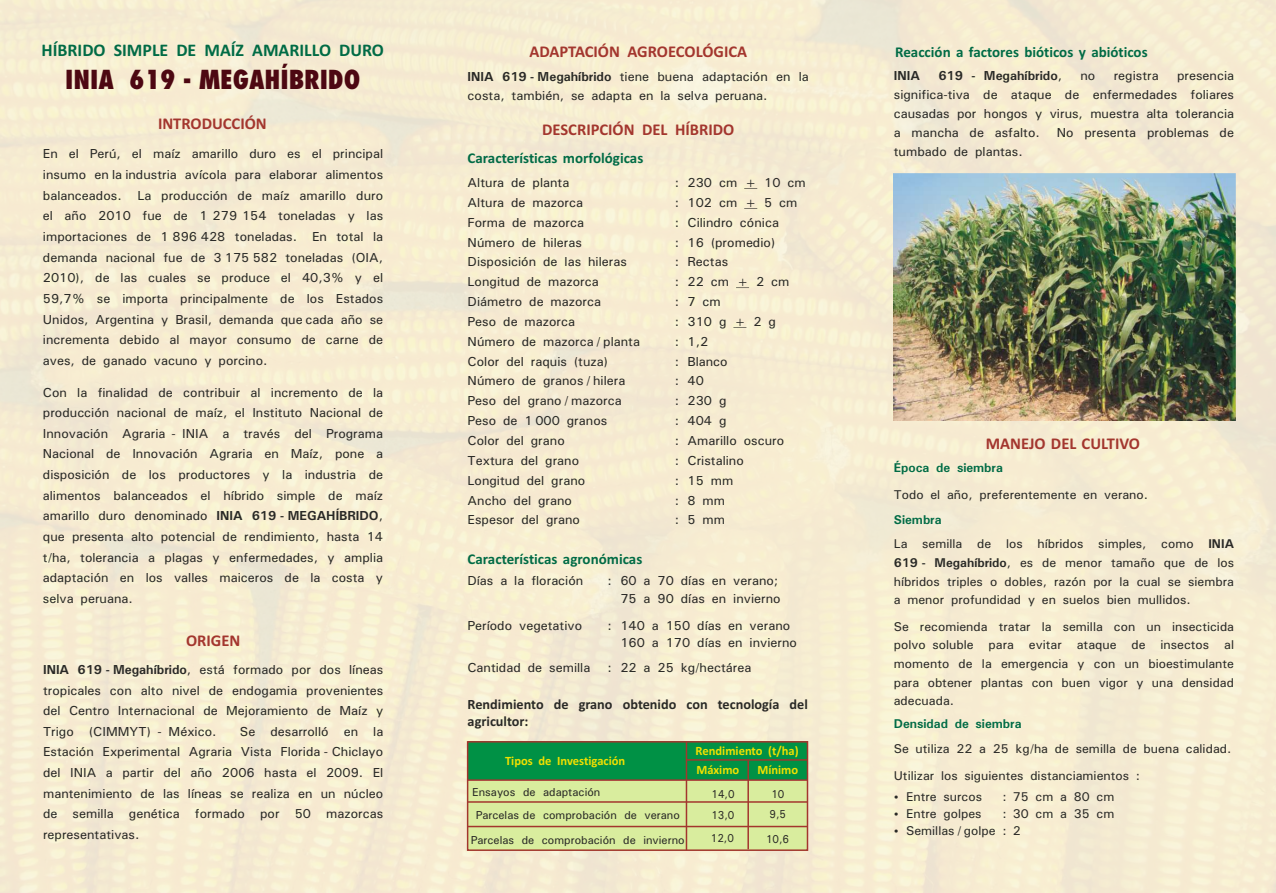
<style>
.page{position:relative;width:1276px;height:893px;background:#fff}
.page>*{position:absolute;margin:0;border:0;box-sizing:border-box;transform-origin:0 0}
.t1{font:25.5px "Fujiyama Extra Bold";color:#4d0812}
.t2{font:700 17.85px "Calibri";color:#006b45}
.t3{font:700 16.5px "Calibri";color:#a3362e}
.t4{font:700 15px "Calibri";color:#006b45}
.t5{font:700 14.25px/17.4px "Calibri";color:#292926}
.t6{font:500 13.05px/20.7px "Univers";color:#292926;text-align:justify}
.t7{font:500 13.05px "Univers";color:#292926}
.t8{font:500 12.75px/18.6px "Univers";color:#292926;text-align:justify}
.t9{font:700 12.75px/18.8px "Calibri";color:#f2e000;text-align:right}
.t10{font:500 12.75px "Univers";color:#006b45}
.t11{font:500 11.55px/23.4px "Univers";color:#292926}
.t12{font:500 11.55px/21px "Univers";color:#292926;scale:.9 1}
.s1{font-style:inherit}
</style>
<div class="page">
<img style="left:0;top:0;width:1276px;height:893px">
<svg style="left:744px;top:188px;width:13px;height:1px"></svg>
<svg style="left:744px;top:208px;width:13px;height:1px"></svg>
<svg style="left:736px;top:287px;width:13px;height:1px"></svg>
<svg style="left:733px;top:327px;width:13px;height:1px"></svg>
<svg style="left:466px;top:740px;width:343px;height:112px;background:#90c47c"></svg>
<div style="left:467px;top:741px;width:341px;height:110px;border:2px solid #a3362e"></div>
<img style="left:894px;top:174px;width:341px;height:246px">
<h2 class="t2" style="left:41px;top:43px;width:344px">HÍBRIDO SIMPLE DE MAÍZ AMARILLO DURO</h2>
<h1 class="t1" style="left:65px;top:64px;width:296px">INIA 619 - MEGAHÍBRIDO</h1>
<p class="t3" style="left:158px;top:117px;width:110px">INTRODUCCIÓN</p>
<p class="t6" style="left:43px;top:145px;width:342px">En el Perú, el maíz amarillo duro es el principal insumo en la industria avícola para elaborar alimentos balanceados. La producción de maíz amarillo duro el año 2010 fue de 1 279 154 toneladas y las importaciones de 1 896 428 toneladas. En total la demanda nacional fue de 3 175 582 toneladas (OIA, 2010), de las cuales se produce el 40,3% y el 59,7% se importa principalmente de los Estados Unidos, Argentina y Brasil, demanda que cada año se incrementa debido al mayor consumo de carne de aves, de ganado vacuno y porcino.</p>
<p class="t6" style="left:43px;top:383px;width:342px">Con la finalidad de contribuir al incremento de la producción nacional de maíz, el Instituto Nacional de Innovación Agraria - INIA a través del Programa Nacional de Innovación Agraria en Maíz, pone a disposición de los productores y la industria de alimentos balanceados el híbrido simple de maíz amarillo duro denominado <span class="s1">INIA 619 - MEGAHÍBRIDO</span>, que presenta alto potencial de rendimiento, hasta 14 t/ha, tolerancia a plagas y enfermedades, y amplia adaptación en los valles maiceros de la costa y selva peruana.</p>
<p class="t3" style="left:186px;top:633px;width:56px">ORIGEN</p>
<p class="t6" style="left:43px;top:660px;width:342px"><span class="s1">INIA 619 - Megahíbrido</span>, está formado por dos líneas tropicales con alto nivel de endogamia provenientes del Centro Internacional de Mejoramiento de Maíz y Trigo (CIMMYT) - México.</p>
<p class="t6" style="left:43px;top:722px;width:342px;text-indent:197px">Se desarrolló en la Estación Experimental Agraria Vista Florida - Chiclayo del INIA a partir del año 2006 hasta el 2009. El mantenimiento de las líneas se realiza en un núcleo de semilla genética formado por 50 mazorcas representativas.</p>
<p class="t3" style="left:529px;top:44px;width:219px">ADAPTACIÓN AGROECOLÓGICA</p>
<p class="t6" style="left:467px;top:68px;width:343px;line-height:19px"><span class="s1">INIA 619 - Megahíbrido</span> tiene buena adaptación en la costa, también, se adapta en la selva peruana.</p>
<p class="t3" style="left:542px;top:123px;width:194px">DESCRIPCIÓN DEL HÍBRIDO</p>
<p class="t4" style="left:467px;top:151px;width:177px">Características morfológicas</p>
<p class="t6" style="left:467px;top:173px;width:103px">Altura de planta</p>
<p class="t6" style="left:674px;top:173px;width:107px">: 230 cm + 10</p>
<p class="t6" style="left:467px;top:193px;width:117px">Altura de mazorca</p>
<p class="t6" style="left:674px;top:193px;width:124px">: 102 cm + 5 cm</p>
<p class="t6" style="left:467px;top:213px;width:118px">Forma de mazorca</p>
<p class="t6" style="left:674px;top:213px;width:106px">: Cilindro cónica</p>
<p class="t6" style="left:467px;top:233px;width:116px">Número de hileras</p>
<p class="t6" style="left:674px;top:233px;width:102px">: 16 (promedio)</p>
<p class="t6" style="left:467px;top:253px;width:161px">Disposición de las hileras</p>
<p class="t6" style="left:674px;top:253px;width:55px">: Rectas</p>
<p class="t6" style="left:467px;top:273px;width:133px">Longitud de mazorca</p>
<p class="t6" style="left:674px;top:273px;width:116px">: 22 cm + 2 cm</p>
<p class="t6" style="left:467px;top:292px;width:135px">Diámetro de mazorca</p>
<p class="t6" style="left:674px;top:292px;width:48px">: 7 cm</p>
<p class="t6" style="left:467px;top:312px;width:109px">Peso de mazorca</p>
<p class="t6" style="left:674px;top:312px;width:103px">: 310 g + 2 g</p>
<p class="t6" style="left:467px;top:332px;width:174px">Número de mazorca / planta</p>
<p class="t6" style="left:674px;top:332px;width:35px">: 1,2</p>
<p class="t6" style="left:467px;top:352px;width:142px">Color del raquis (tuza)</p>
<p class="t6" style="left:674px;top:352px;width:55px">: Blanco</p>
<p class="t6" style="left:467px;top:372px;width:159px">Número de granos / hilera</p>
<p class="t6" style="left:674px;top:372px;width:31px">: 40</p>
<p class="t6" style="left:467px;top:392px;width:156px">Peso del grano / mazorca</p>
<p class="t6" style="left:674px;top:392px;width:53px">: 230 g</p>
<p class="t6" style="left:467px;top:411px;width:141px">Peso de 1 000 granos</p>
<p class="t6" style="left:674px;top:411px;width:53px">: 404 g</p>
<p class="t6" style="left:467px;top:431px;width:99px">Color del grano</p>
<p class="t6" style="left:674px;top:431px;width:111px">: Amarillo oscuro</p>
<p class="t6" style="left:467px;top:451px;width:113px">Textura del grano</p>
<p class="t6" style="left:674px;top:451px;width:71px">: Cristalino</p>
<p class="t6" style="left:467px;top:471px;width:119px">Longitud del grano</p>
<p class="t6" style="left:674px;top:471px;width:60px">: 15 mm</p>
<p class="t6" style="left:467px;top:491px;width:106px">Ancho del grano</p>
<p class="t6" style="left:674px;top:491px;width:52px">: 8 mm</p>
<p class="t6" style="left:467px;top:511px;width:114px">Espesor del grano</p>
<p class="t6" style="left:674px;top:511px;width:52px">: 5 mm</p>
<p class="t6" style="left:787px;top:173px;width:20px">cm</p>
<p class="t4" style="left:467px;top:553px;width:176px">Características agronómicas</p>
<p class="t6" style="left:467px;top:571px;width:117px">Días a la floración</p>
<p class="t6" style="left:607px;top:573px;width:175px;line-height:17.4px;text-align:right">: 60 a 70 días en verano;<br>75 a 90 días en invierno</p>
<p class="t6" style="left:467px;top:616px;width:116px">Período vegetativo</p>
<p class="t6" style="left:620px;top:617px;width:178px;line-height:17.4px;text-indent:-13px">: 140 a 150 días en verano<br>160 a 170 días en invierno</p>
<p class="t6" style="left:467px;top:659px;width:124px">Cantidad de semilla</p>
<p class="t6" style="left:607px;top:659px;width:145px">: 22 a 25 kg/hectárea</p>
<p class="t5" style="left:467px;top:696px;width:342px">Rendimiento de grano obtenido con tecnología del agricultor:</p>
<p class="t9" style="left:505px;top:752px;width:122px">Tipos de Investigación</p>
<p class="t11" style="left:472px;top:781px;width:209px">Ensayos de adaptación<br>Parcelas de comprobación de verano</p>
<p class="t11" style="left:471px;top:829px;width:215px">Parcelas de comprobación de invierno</p>
<p class="t9" style="left:695px;top:742px;width:105px">Rendimiento (t/ha)<br>Mínimo</p>
<p class="t9" style="left:696px;top:761px;width:44px">Máximo</p>
<p class="t12" style="left:711px;top:785px;width:27px">14,0<br>13,0</p>
<p class="t12" style="left:711px;top:829px;width:27px">12,0</p>
<p class="t12" style="left:769px;top:785px;width:20px;line-height:20.1px">10<br>9,5</p>
<p class="t12" style="left:766px;top:829px;width:27px">10,6</p>
<p class="t4" style="left:895px;top:46px;width:254px">Reacción a factores bióticos y abióticos</p>
<p class="t7" style="left:894px;top:71px;width:28px">INIA</p>
<p class="t7" style="left:938px;top:71px;width:125px">619 - Megahíbrido<span class="s1">,</span></p>
<p class="t6" style="left:1080px;top:66px;width:16px">no</p>
<p class="t6" style="left:1113px;top:66px;width:47px">registra</p>
<p class="t6" style="left:894px;top:67px;width:342px;line-height:19px;text-indent:283px">presencia significa-tiva de ataque de enfermedades foliares causadas por hongos y virus, muestra alta tolerancia a mancha de asfalto.</p>
<p class="t6" style="left:1056px;top:123px;width:179px">No presenta problemas de</p>
<p class="t6" style="left:894px;top:142px;width:130px">tumbado de plantas.</p>
<p class="t3" style="left:985px;top:437px;width:156px">MANEJO DEL CULTIVO</p>
<p class="t10" style="left:894px;top:464px;width:111px">Época de siembra</p>
<p class="t10" style="left:894px;top:515px;width:49px">Siembra</p>
<p class="t8" style="left:894px;top:486px;width:256px">Todo el año, preferentemente en verano.</p>
<p class="t8" style="left:894px;top:536px;width:342px">La semilla de los híbridos simples, como <span class="s1">INIA 619 - Megahíbrido</span>, es de menor tamaño que de los híbridos triples o dobles, razón por la cual se siembra a menor profundidad y en suelos bien mullidos.</p>
<p class="t8" style="left:894px;top:618px;width:342px">Se recomienda tratar la semilla con un insecticida polvo soluble para evitar ataque de insectos al momento de la emergencia y con un bioestimulante para obtener plantas con buen vigor y una densidad adecuada.</p>
<p class="t8" style="left:894px;top:737px;width:339px;line-height:26.4px">Se utiliza 22 a 25 kg/ha de semilla de buena calidad.<br>Utilizar los siguientes distanciamientos :</p>
<p class="t8" style="left:894px;top:789px;width:90px">•Entre surcos</p>
<p class="t8" style="left:1002px;top:789px;width:113px">: 75 cm a 80 cm</p>
<p class="t8" style="left:894px;top:806px;width:89px">•Entre golpes</p>
<p class="t8" style="left:1002px;top:806px;width:113px">: 30 cm a 35 cm</p>
<p class="t8" style="left:894px;top:823px;width:128px">•Semillas / golpe : 2</p>
<p class="t10" style="left:894px;top:720px;width:129px">Densidad de siembra</p>
</div>
